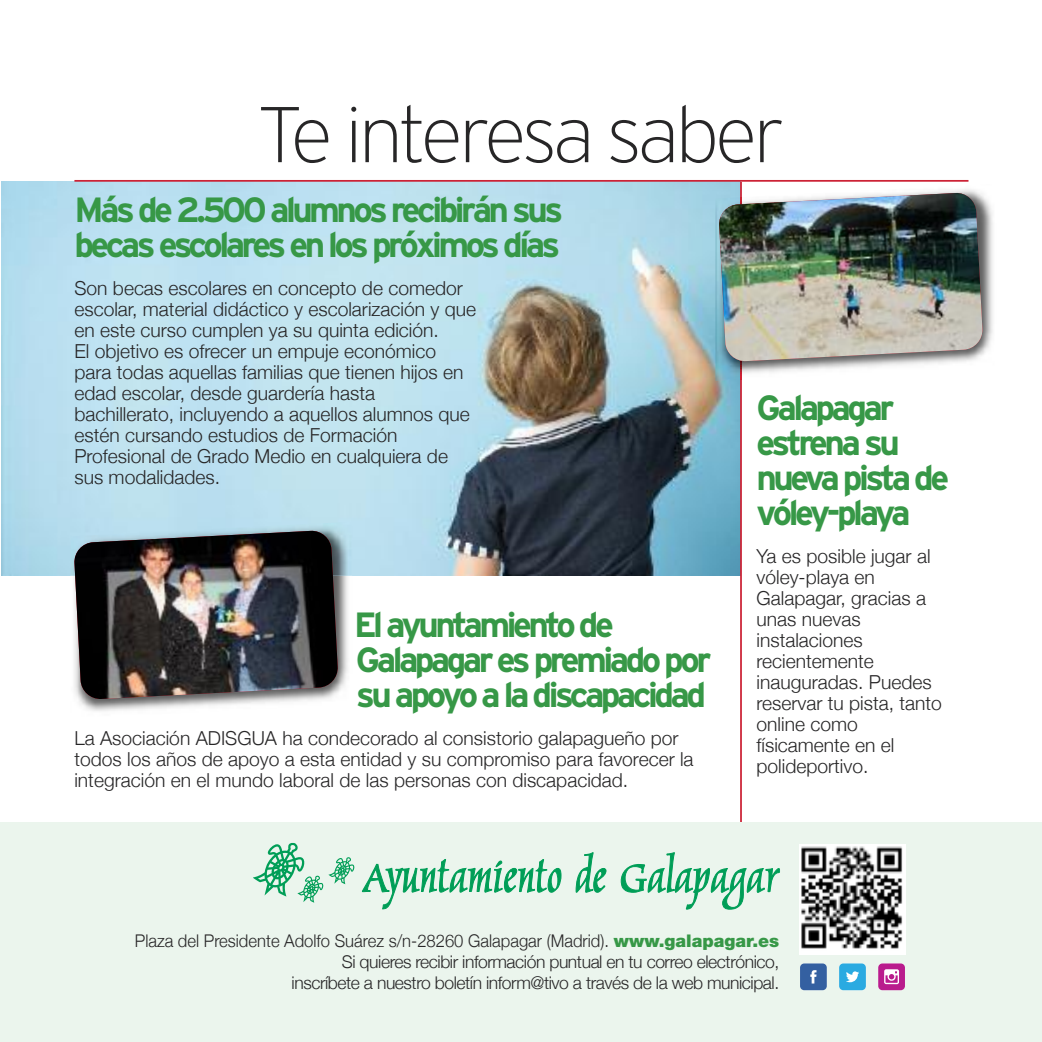
<style>
.page{position:relative;width:1042px;height:1042px;background:#fff}
.page>*{position:absolute;margin:0;border:0;box-sizing:border-box;transform-origin:0 0}
.t1{font:200 78.75px "Interstate";letter-spacing:-.055em;color:#272627}
.t2{font:700 35px/35px "Interstate";letter-spacing:-.1em;color:#379847}
.t3{font:300 19.25px/21px "Helvetica Neue";color:#272627}
.t4{font:300 17.5px/21px "Helvetica Neue";letter-spacing:-.025em;color:#272627;text-align:right;scale:.95 1}
.s1{font-family:"Helvetica Neue LT Std";font-weight:900;color:#379847}
</style>
<div class="page">
<img style="left:2px;top:182px;width:738px;height:393px">
<img style="left:71px;top:522px;width:281px;height:189px">
<img style="left:74px;top:530px;width:264px;height:169px">
<hr style="left:740px;top:182px;width:2px;height:651px;background:#cc2235">
<hr style="left:74px;top:180px;width:894px;height:2px;background:#cc2235">
<div style="left:0;top:822px;width:1042px;height:220px;background:#ebf5ed"></div>
<svg style="left:253px;top:843px;width:102px;height:60px"></svg>
<svg style="left:362px;top:852px;width:418px;height:58px"></svg>
<svg style="left:800px;top:963px;width:27px;height:27px"></svg>
<svg style="left:839px;top:963px;width:27px;height:27px"></svg>
<div style="left:878px;top:963px;width:27px;height:27px;background:#b91c8d;border-radius:4px"></div>
<svg style="left:884px;top:969px;width:15px;height:15px"></svg>
<img style="left:800px;top:845px;width:105px;height:109px">
<img style="left:742px;top:189px;width:251px;height:184px">
<img style="left:715px;top:197px;width:27px;height:184px">
<img style="left:718px;top:192px;width:265px;height:170px">
<h1 class="t1" style="left:257px;top:107px;width:529px">Te interesa saber</h1>
<h2 class="t2" style="left:74px;top:193px;width:490px">Más de 2.500 alumnos recibirán sus becas escolares en los próximos días</h2>
<p class="t3" style="left:74px;top:278px;width:403px">Son becas escolares en concepto de comedor escolar, material didáctico y escolarización y que en este curso cumplen ya su quinta edición.<br>El objetivo es ofrecer un empuje económico para todas aquellas familias que tienen hijos en edad escolar, desde guardería hasta bachillerato, incluyendo a aquellos alumnos que estén cursando estudios de Formación Profesional de Grado Medio en cualquiera de sus modalidades.</p>
<h2 class="t2" style="left:354px;top:608px;width:359px">El ayuntamiento de<br>Galapagar es premiado por su apoyo a la discapacidad</h2>
<p class="t3" style="left:74px;top:727px;width:621px">La Asociación ADISGUA ha condecorado al consistorio galapagueño por todos los años de apoyo a esta entidad y su compromiso para favorecer la integración en el mundo laboral de las personas con discapacidad.</p>
<h2 class="t2" style="left:756px;top:390px;width:194px">Galapagar estrena su nueva pista de vóley-playa</h2>
<p class="t3" style="left:756px;top:545px;width:187px">Ya es posible jugar al vóley-playa en<br>Galapagar, gracias a unas nuevas instalaciones recientemente inauguradas. Puedes reservar tu pista, tanto online como físicamente en el polideportivo.</p>
<p class="t4" style="left:135px;top:929px;width:680px">Plaza del Presidente Adolfo Suárez s/n-28260 Galapagar (Madrid). <span class="s1">www.galapagar.es<br></span>Si quieres recibir información puntual en tu correo electrónico,<br>inscríbete a nuestro boletín inform@tivo a través de la web municipal.</p>
</div>
